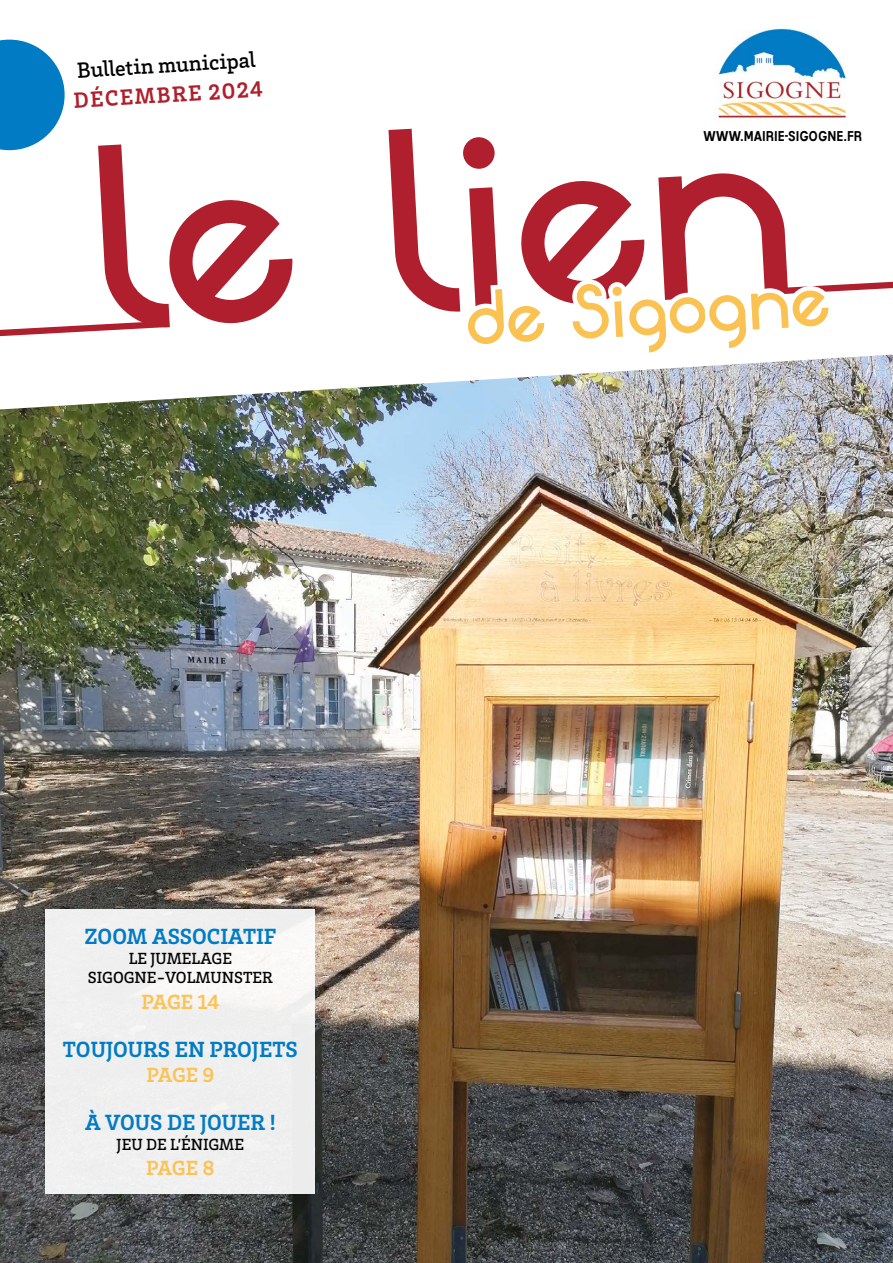
<style>
.page{position:relative;width:893px;height:1263px;background:#fff}
.page>*{position:absolute;margin:0;border:0;box-sizing:border-box;transform-origin:0 0}
.t1{font:700 22.5px "Brix Slab";color:#007bc4}
.t2{font:500 22.5px "Brix Slab";color:#000}
.t3{font:700 22.5px "Brix Slab";color:#b01f2c}
.t4{font:700 21px "Brix Slab";letter-spacing:-.015em;color:#fcc354}
.t5{font:500 16.5px/19.8px "Brix Slab";color:#000;text-align:center}
.t6{font:13.5px "Mixolydian Titling Rg";color:#000}
</style>
<div class="page">
<img style="left:0;top:357px;width:893px;height:906px">
<img style="left:716px;top:28px;width:130px;height:90px">
<div style="left:46px;top:909px;width:269px;height:285px;background:#eff0f0"></div>
<svg style="left:0;top:40px;width:293px;height:296px"></svg>
<svg style="left:388px;top:129px;width:505px;height:228px"></svg>
<p class="t2" style="left:76px;top:55px;width:180px;rotate:-3deg">Bulletin municipal</p>
<p class="t3" style="left:73px;top:85px;width:191px;rotate:-3deg">DÉCEMBRE 2024</p>
<p class="t1" style="left:84px;top:921px;width:193px">ZOOM ASSOCIATIF</p>
<p class="t5" style="left:88px;top:947px;width:187px">LE JUMELAGE<br>SIGOGNE-VOLMUNSTER</p>
<p class="t4" style="left:141px;top:988px;width:80px">PAGE 14</p>
<p class="t1" style="left:63px;top:1034px;width:236px">TOUJOURS EN PROJETS</p>
<p class="t4" style="left:146px;top:1061px;width:70px">PAGE 9</p>
<p class="t1" style="left:85px;top:1107px;width:192px">À VOUS DE JOUER !</p>
<p class="t5" style="left:117px;top:1133px;width:129px">JEU DE L’ÉNIGME</p>
<p class="t4" style="left:146px;top:1154px;width:70px">PAGE 8</p>
<p class="t6" style="left:703px;top:128px;width:160px">WWW.MAIRIE-SIGOGNE.FR</p>
</div>
